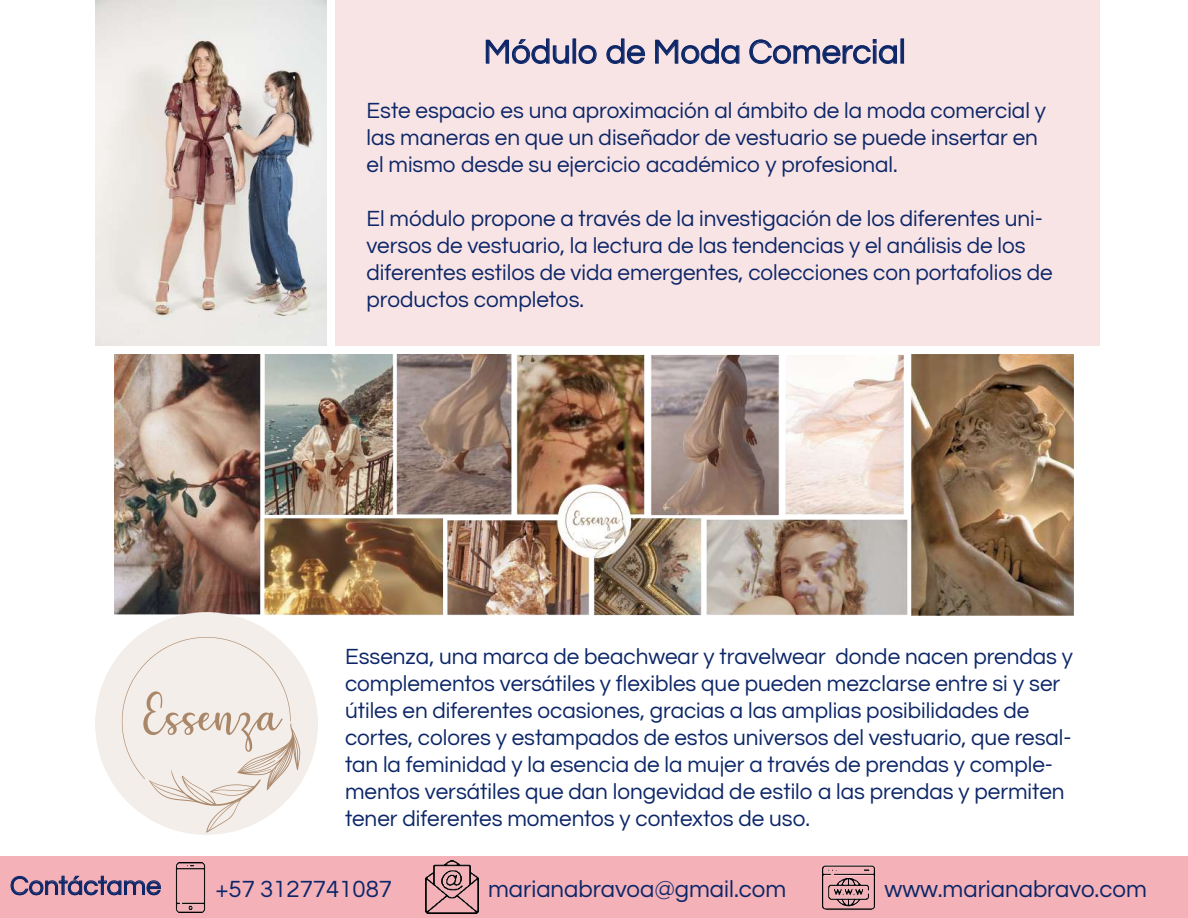
<style>
.page{position:relative;width:1188px;height:918px;background:#fff}
.page>*{position:absolute;margin:0;border:0;box-sizing:border-box;transform-origin:0 0}
.t1{font:34.5px "Questrial";color:#0c2668}
.t2{font:27px "Questrial";color:#0c2668}
.t3{font:24px "Questrial";color:#0c2668}
.t4{font:22.5px/27px "Questrial";color:#0c2668}
</style>
<div class="page">
<div style="left:335px;top:0;width:765px;height:345px;background:#f9e4e5"></div>
<img style="left:96px;top:0;width:230px;height:345px">
<img style="left:114px;top:354px;width:960px;height:262px">
<svg style="left:486px;top:39px;width:83px;height:25px"></svg>
<div style="left:573px;top:39px;width:3px;height:24px;border:1px solid #0c2668"></div>
<svg style="left:579px;top:45px;width:18px;height:19px"></svg>
<svg style="left:607px;top:39px;width:38px;height:25px"></svg>
<svg style="left:655px;top:39px;width:84px;height:25px"></svg>
<svg style="left:749px;top:39px;width:148px;height:25px"></svg>
<div style="left:901px;top:39px;width:3px;height:24px;border:1px solid #0c2668"></div>
<img style="left:96px;top:612px;width:222px;height:222px">
<div style="left:0;top:856px;width:1188px;height:62px;background:#f4b1b8"></div>
<svg style="left:11px;top:876px;width:150px;height:19px"></svg>
<img style="left:175px;top:862px;width:31px;height:50px">
<img style="left:822px;top:865px;width:52px;height:46px">
<img style="left:425px;top:861px;width:54px;height:53px">
<h1 class="t1" style="left:484px;top:28px;width:424px">Módulo de Moda Comercial</h1>
<p class="t4" style="left:367px;top:98px;width:681px">Este espacio es una aproximación al ámbito de la moda comercial y las maneras en que un diseñador de vestuario se puede insertar en el mismo desde su ejercicio académico y profesional.</p>
<p class="t4" style="left:367px;top:206px;width:688px">El módulo propone a través de la investigación de los diferentes uni&shy;versos de vestuario, la lectura de las tendencias y el análisis de los diferentes estilos de vida emergentes, colecciones con portafolios de productos completos.</p>
<p class="t4" style="left:345px;top:644px;width:730px">Essenza, una marca de beachwear y travelwear donde nacen prendas y complementos versátiles y flexibles que pueden mezclarse entre si y ser útiles en diferentes ocasiones, gracias a las amplias posibilidades de cortes, colores y estampados de estos universos del vestuario, que resal&shy;tan la feminidad y la esencia de la mujer a través de prendas y comple&shy;mentos versátiles que dan longevidad de estilo a las prendas y permiten tener diferentes momentos y contextos de uso.</p>
<p class="t2" style="left:10px;top:867px;width:153px">Contáctame</p>
<p class="t3" style="left:215px;top:872px;width:178px">+57 3127741087</p>
<p class="t3" style="left:488px;top:872px;width:300px">marianabravoa@gmail.com</p>
<p class="t3" style="left:884px;top:872px;width:264px">www.marianabravo.com</p>
</div>
